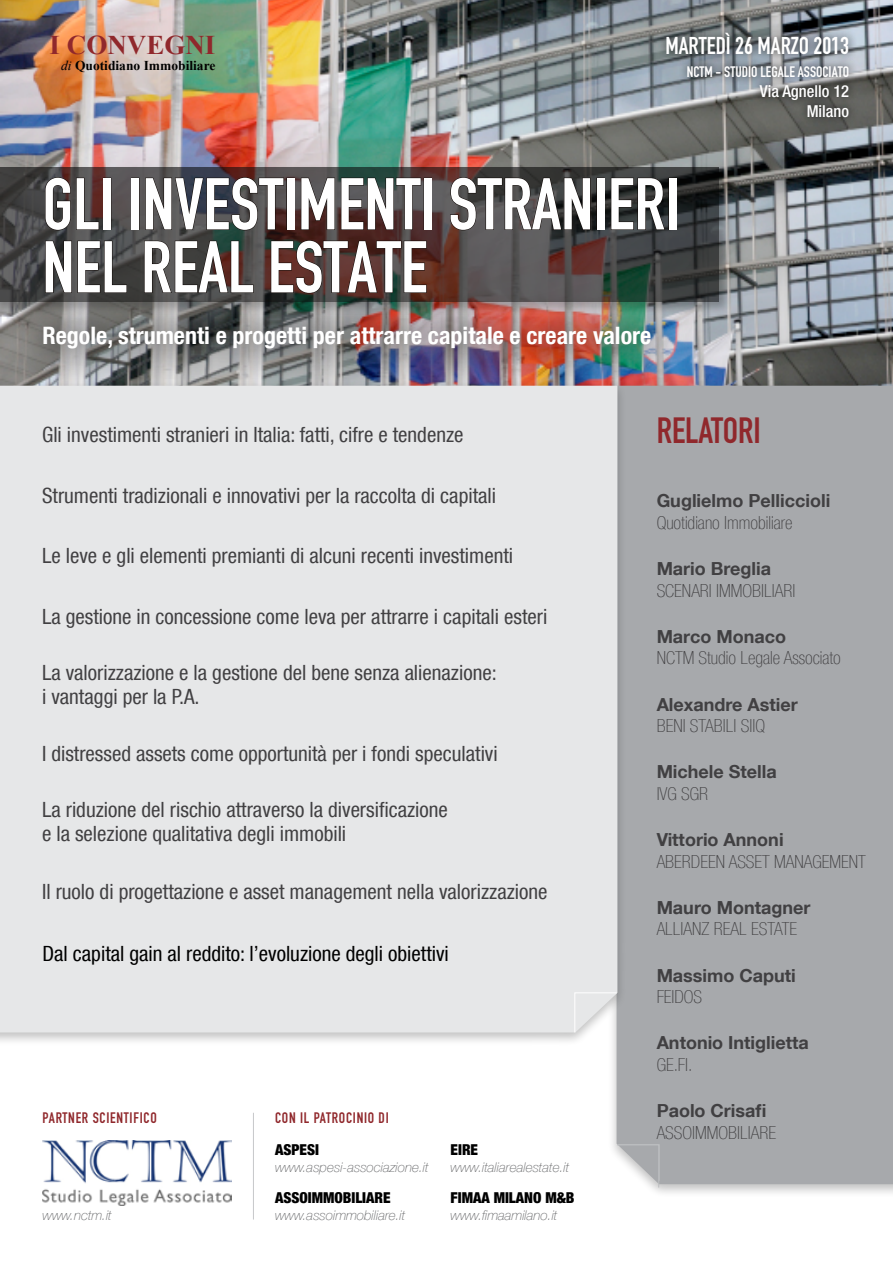
<style>
.page{position:relative;width:893px;height:1263px;background:#fff}
.page>*{position:absolute;margin:0;border:0;box-sizing:border-box;transform-origin:0 0}
.t1{font:72px/63px "Bern Sans CT";color:#fff}
.t2{font:36px "Bern Sans CT";color:#90282c}
.t3{font:700 27px "Times New Roman";color:#90282c}
.t4{font:700 condensed 24px "Helvetica Neue LT Com";color:#fff}
.t5{font:24px "Bern Sans CT";color:#fff}
.t6{font:condensed 21px/24px "Helvetica Neue LT Com";color:#414042}
.t7{font:condensed 21px "Helvetica Neue LT Com";color:#000}
.t8{font:100 condensed 18px "Helvetica Neue LT Com";color:#414042}
.t9{font:700 18px "Helvetica Neue LT Com";color:#414042}
.t10{font:500 condensed 16.5px/19.8px "Helvetica Neue LT Com";color:#fff;text-align:right}
.t11{font:900 condensed 15px "Helvetica Neue LT Com";color:#000}
.t12{font:15px "Bern Sans CT";letter-spacing:.05em;color:#90282c}
.t13{font:15px "Bern Sans CT";color:#fff}
.t14{font:italic 100 13.5px "Helvetica Neue LT Com";color:#636466}
.t15{font:700 13.5px "Times New Roman";color:#000}
.s1{font-weight:400;font-style:italic}
</style>
<div class="page">
<img style="left:0;top:0;width:893px;height:381px">
<div style="left:607px;top:381px;width:286px;height:816px;background:#000;opacity:.25"></div>
<div style="left:617px;top:386px;width:276px;height:798px;background:#a7a9ac"></div>
<div style="left:0;top:381px;width:627px;height:666px;background:#000;opacity:.25"></div>
<div style="left:0;top:449px;width:617px;height:583px;background:#e6e7e8"></div>
<hr style="left:253px;top:1113px;width:1px;height:106px;background:#c7c8ca">
<img style="left:43px;top:1140px;width:189px;height:66px">
<svg style="left:574px;top:992px;width:43px;height:41px"></svg>
<div style="left:678px;top:57px;width:180px;height:69px;background:#000;opacity:.75"></div>
<div style="left:658px;top:23px;width:200px;height:40px;background:#000;opacity:.75"></div>
<svg style="left:616px;top:1144px;width:44px;height:44px"></svg>
<div style="left:0;top:21px;width:822px;height:428px;background:#fff;opacity:.25"></div>
<svg style="left:45px;top:177px;width:54px;height:53px;background:#463e3d"></svg>
<div style="left:103px;top:178px;width:8px;height:52px;border:1px solid #100906"></div>
<div style="left:131px;top:178px;width:8px;height:52px;border:1px solid #100906"></div>
<svg style="left:145px;top:177px;width:139px;height:53px;background:#424044"></svg>
<div style="left:287px;top:178px;width:8px;height:52px;border:1px solid #100906"></div>
<svg style="left:301px;top:178px;width:34px;height:52px;background:#473b3a"></svg>
<svg style="left:341px;top:178px;width:80px;height:52px;background:#463d3d"></svg>
<div style="left:424px;top:178px;width:8px;height:52px;border:1px solid #100906"></div>
<svg style="left:450px;top:177px;width:141px;height:53px;background:#413e3d"></svg>
<div style="left:597px;top:178px;width:7px;height:52px;border:1px solid #100906"></div>
<svg style="left:611px;top:178px;width:54px;height:52px;background:#292b2b"></svg>
<div style="left:669px;top:178px;width:7px;height:52px;border:1px solid #100906"></div>
<svg style="left:45px;top:241px;width:82px;height:52px;background:#414040"></svg>
<svg style="left:144px;top:241px;width:110px;height:52px;background:#413a37"></svg>
<svg style="left:271px;top:240px;width:156px;height:53px;background:#4a312c"></svg>
<p class="t5" style="left:665px;top:31px;width:185px">MARTEDÌ 26 MARZO 2013</p>
<p class="t3" style="left:50px;top:26px;width:167px">I CONVEGNI</p>
<p class="t15" style="left:61px;top:56px;width:156px"><span class="s1">di</span> Quotidiano Immobiliare</p>
<p class="t13" style="left:687px;top:63px;width:164px">NCTM - STUDIO LEGALE ASSOCIATO</p>
<p class="t10" style="left:760px;top:81px;width:91px">Via Agnello 12<br>Milano</p>
<h1 class="t1" style="left:43px;top:173px;width:639px">GLI INVESTIMENTI STRANIERI<br>NEL REAL ESTATE</h1>
<p class="t4" style="left:43px;top:321px;width:610px">Regole, strumenti e progetti per attrarre capitale e creare valore</p>
<p class="t6" style="left:42px;top:422px;width:423px">Gli investimenti stranieri in Italia: fatti, cifre e tendenze</p>
<p class="t6" style="left:42px;top:483px;width:455px">Strumenti tradizionali e innovativi per la raccolta di capitali</p>
<p class="t6" style="left:42px;top:544px;width:473px">Le leve e gli elementi premianti di alcuni recenti investimenti</p>
<p class="t6" style="left:42px;top:604px;width:507px">La gestione in concessione come leva per attrarre i capitali esteri</p>
<p class="t6" style="left:42px;top:661px;width:456px">La valorizzazione e la gestione del bene senza alienazione: i vantaggi per la P.A.</p>
<p class="t6" style="left:42px;top:741px;width:457px">I distressed assets come opportunità per i fondi speculativi</p>
<p class="t6" style="left:42px;top:797px;width:407px">La riduzione del rischio attraverso la diversificazione e la selezione qualitativa degli immobili</p>
<p class="t6" style="left:42px;top:879px;width:507px">Il ruolo di progettazione e asset management nella valorizzazione</p>
<p class="t7" style="left:43px;top:941px;width:408px">Dal capital gain al reddito: l’evoluzione degli obiettivi</p>
<p class="t12" style="left:43px;top:1109px;width:116px">PARTNER SCIENTIFICO</p>
<p class="t14" style="left:43px;top:1207px;width:71px">www.nctm.it</p>
<p class="t12" style="left:275px;top:1109px;width:115px">CON IL PATROCINIO DI</p>
<p class="t11" style="left:275px;top:1141px;width:45px">ASPESI</p>
<p class="t14" style="left:275px;top:1159px;width:155px">www.aspesi-associazione.it</p>
<p class="t11" style="left:275px;top:1189px;width:117px">ASSOIMMOBILIARE</p>
<p class="t14" style="left:275px;top:1207px;width:132px">www.assoimmobiliare.it</p>
<p class="t11" style="left:451px;top:1141px;width:29px">EIRE</p>
<p class="t14" style="left:451px;top:1159px;width:120px">www.italiarealestate.it</p>
<p class="t11" style="left:451px;top:1189px;width:125px">FIMAA MILANO M&amp;B</p>
<p class="t14" style="left:451px;top:1207px;width:108px">www.fimaamilano.it</p>
<h2 class="t2" style="left:657px;top:409px;width:106px">RELATORI</h2>
<p class="t9" style="left:657px;top:490px;width:175px">Guglielmo Pelliccioli</p>
<p class="t8" style="left:657px;top:512px;width:137px">Quotidiano Immobiliare</p>
<p class="t9" style="left:657px;top:557px;width:116px">Mario Breglia</p>
<p class="t8" style="left:657px;top:580px;width:140px">SCENARI IMMOBILIARI</p>
<p class="t9" style="left:657px;top:625px;width:131px">Marco Monaco</p>
<p class="t8" style="left:657px;top:648px;width:186px">NCTM Studio Legale Associato</p>
<p class="t9" style="left:657px;top:693px;width:143px">Alexandre Astier</p>
<p class="t8" style="left:657px;top:716px;width:110px">BENI STABILI SIIQ</p>
<p class="t9" style="left:657px;top:760px;width:122px">Michele Stella</p>
<p class="t8" style="left:657px;top:783px;width:53px">IVG SGR</p>
<p class="t9" style="left:657px;top:828px;width:128px">Vittorio Annoni</p>
<p class="t8" style="left:657px;top:851px;width:211px">ABERDEEN ASSET MANAGEMENT</p>
<p class="t9" style="left:657px;top:896px;width:155px">Mauro Montagner</p>
<p class="t8" style="left:657px;top:919px;width:142px">ALLIANZ REAL ESTATE</p>
<p class="t9" style="left:657px;top:964px;width:141px">Massimo Caputi</p>
<p class="t8" style="left:657px;top:986px;width:47px">FEIDOS</p>
<p class="t9" style="left:657px;top:1031px;width:154px">Antonio Intiglietta</p>
<p class="t8" style="left:657px;top:1054px;width:37px">GE.FI.</p>
<p class="t9" style="left:657px;top:1099px;width:111px">Paolo Crisafi</p>
<p class="t8" style="left:657px;top:1122px;width:121px">ASSOIMMOBILIARE</p>
</div>
